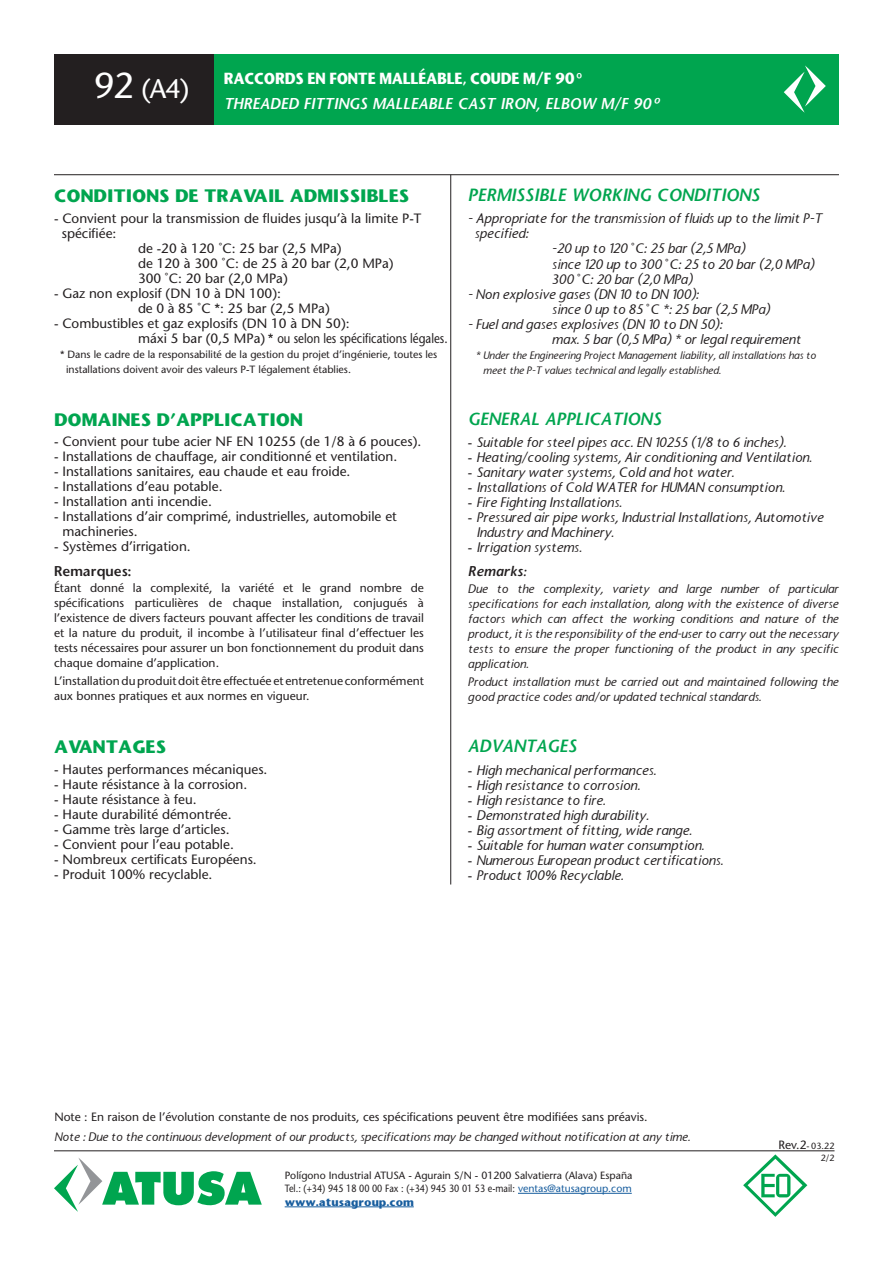
<style>
.page{position:relative;width:893px;height:1263px;background:#fff}
.page>*{position:absolute;margin:0;border:0;box-sizing:border-box;transform-origin:0 0}
.t1{font:500 27px "Stone Sans Std";color:#fff}
.t2{font:700 16.8px "Stone Sans";color:#00a54f}
.t3{font:italic 16.8px "Stone Sans Semi Boold";color:#00a54f}
.t4{font:italic 15px "Stone Sans Semi Boold";color:#fff}
.t5{font:700 15px "Stone Sans";letter-spacing:-.02em;color:#fff;scale:.9 1}
.t6{font:italic 500 13.5px/15px "Stone Sans";color:#231f20}
.t7{font:500 13.5px/15px "Stone Sans Std";color:#231f20}
.t8{font:13.5px "Stone Sans Semi Boold";color:#231f20}
.FT-ATUSA-Nota-Superi{font:italic 13.5px "Stone Sans Semi Boold";color:#231f20}
.t9{font:500 12px/15px "Stone Sans Std";color:#231f20;text-align:justify}
.FT-ATUSA-Nota-Superi-2{font:italic 500 12px/15px "Stone Sans";color:#231f20;text-align:justify}
.t10{font:500 10.5px "Stone Sans Std";color:#231f20}
.t11{font:italic 500 10.5px "Stone Sans";color:#231f20}
.t12{font:500 10.5px "Stone Sans Std";color:#231f20;scale:.86 1}
.t13{font:700 10.5px "Stone Sans";color:#175d9e}
.t14{font:500 9px "Stone Sans Std";color:#231f20}
.s1{font-size:36px}
.s2{font-family:"Stone Sans Std";font-style:normal}
.s3{color:#175d9e}
.s4{font-size:12px}
</style>
<div class="page">
<hr style="left:54px;top:1150px;width:780px;height:1px;background:#231f20">
<svg style="left:54px;top:1158px;width:208px;height:54px"></svg>
<hr style="left:518px;top:1193px;width:114px;height:1px;background:#175d9e">
<hr style="left:285px;top:1206px;width:129px;height:1px;background:#175d9e">
<svg style="left:743px;top:1154px;width:64px;height:63px"></svg>
<div style="left:54px;top:54px;width:227px;height:70px;background:#231f20"></div>
<div style="left:214px;top:54px;width:625px;height:70px;background:#00a54f"></div>
<svg style="left:784px;top:65px;width:42px;height:48px"></svg>
<hr style="left:450px;top:175px;width:1px;height:709px;background:#231f20">
<hr style="left:54px;top:174px;width:785px;height:1px;background:#231f20">
<p class="t1" style="left:94px;top:73px;width:97px"><span class="s1">92</span> (A4)</p>
<p class="t5" style="left:224px;top:68px;width:392px">RACCORDS EN FONTE MALLÉABLE, COUDE M/F 90</p>
<p class="t4" style="left:224px;top:94px;width:429px">THREADED FITTINGS MALLEABLE CAST IRON, ELBOW M/F 90</p>
<p class="t2" style="left:54px;top:184px;width:357px">CONDITIONS DE TRAVAIL ADMISSIBLES</p>
<p class="t3" style="left:468px;top:184px;width:293px">PERMISSIBLE WORKING CONDITIONS</p>
<p class="t7" style="left:54px;top:210px;width:369px">- Convient pour la transmission de fluides jusqu’à la limite P-T</p>
<p class="t7" style="left:62px;top:225px;width:56px">spécifiée:</p>
<p class="t7" style="left:138px;top:240px;width:205px">de -20 à 120 ˚C: 25 bar (2,5 MPa)</p>
<p class="t7" style="left:138px;top:255px;width:257px">de 120 à 300 ˚C: de 25 à 20 bar (2,0 MPa)</p>
<p class="t7" style="left:138px;top:270px;width:151px">300 ˚C: 20 bar (2,0 MPa)</p>
<p class="t7" style="left:54px;top:285px;width:228px">- Gaz non explosif (DN 10 à DN 100):</p>
<p class="t7" style="left:138px;top:300px;width:193px">de 0 à 85 ˚C *: 25 bar (2,5 MPa)</p>
<p class="t7" style="left:54px;top:315px;width:297px">- Combustibles et gaz explosifs (DN 10 à DN 50):</p>
<p class="t7" style="left:138px;top:330px;width:311px">máxi 5 bar (0,5 MPa) * ou selon les spécifications légales.</p>
<p class="t10" style="left:60px;top:348px;width:379px">* Dans le cadre de la responsabilité de la gestion du projet d’ingénierie, toutes les</p>
<p class="t10" style="left:66px;top:363px;width:286px">installations doivent avoir des valeurs P-T légalement établies.</p>
<p class="t6" style="left:468px;top:211px;width:356px">- Appropriate for the transmission of fluids up to the limit P-T</p>
<p class="t6" style="left:474px;top:226px;width:55px">specified:</p>
<p class="t6" style="left:552px;top:241px;width:195px">-20 up to 120 <span class="s2">˚</span>C: 25 bar (2,5 MPa)</p>
<p class="t6" style="left:552px;top:256px;width:264px">since 120 up to 300 <span class="s2">˚</span>C: 25 to 20 bar (2,0 MPa)</p>
<p class="t6" style="left:552px;top:271px;width:142px">300 <span class="s2">˚</span>C: 20 bar (2,0 MPa)</p>
<p class="t6" style="left:468px;top:286px;width:232px">- Non explosive gases (DN 10 to DN 100):</p>
<p class="t6" style="left:552px;top:301px;width:220px">since 0 up to 85 <span class="s2">˚</span>C *: 25 bar (2,5 MPa)</p>
<p class="t6" style="left:468px;top:316px;width:256px">- Fuel and gases explosives (DN 10 to DN 50):</p>
<p class="t6" style="left:552px;top:331px;width:251px">max. 5 bar (0,5 MPa) * or legal requirement</p>
<p class="t11" style="left:476px;top:348px;width:342px">* Under the Engineering Project Management liability, all installations has to</p>
<p class="t11" style="left:483px;top:363px;width:239px">meet the P-T values technical and legally established.</p>
<p class="t2" style="left:54px;top:408px;width:250px">DOMAINES D’APPLICATION</p>
<p class="t7" style="left:54px;top:434px;width:369px">- Convient pour tube acier NF EN 10255 (de 1/8 à 6 pouces).</p>
<p class="t7" style="left:54px;top:449px;width:345px">- Installations de chauffage, air conditionné et ventilation.</p>
<p class="t7" style="left:54px;top:464px;width:298px">- Installations sanitaires, eau chaude et eau froide.</p>
<p class="t7" style="left:54px;top:479px;width:170px">- Installations d’eau potable.</p>
<p class="t7" style="left:54px;top:494px;width:159px">- Installation anti incendie.</p>
<p class="t7" style="left:63px;top:509px;width:336px;text-indent:-9px">- Installations d’air comprimé, industrielles, automobile et machineries.</p>
<p class="t7" style="left:54px;top:539px;width:138px">- Systèmes d’irrigation.</p>
<p class="t8" style="left:54px;top:562px;width:79px">Remarques:</p>
<p class="t9" style="left:54px;top:581px;width:371px">Étant donné la complexité, la variété et le grand nombre de spécifications particulières de chaque installation, conjugués à l’existence de divers facteurs pouvant affecter les conditions de travail et la nature du produit, il incombe à l’utilisateur final d’effectuer les tests nécessaires pour assurer un bon fonctionnement du produit dans chaque domaine d’application.</p>
<p class="t9" style="left:54px;top:674px;width:371px">L’installation du produit doit être effectuée et entretenue conformément aux bonnes pratiques et aux normes en vigueur.</p>
<p class="t2" style="left:54px;top:736px;width:114px">AVANTAGES</p>
<p class="t7" style="left:54px;top:762px;width:215px">- Hautes performances mécaniques.</p>
<p class="t7" style="left:54px;top:777px;width:195px">- Haute résistance à la corrosion.</p>
<p class="t7" style="left:54px;top:792px;width:144px">- Haute résistance à feu.</p>
<p class="t7" style="left:54px;top:807px;width:179px">- Haute durabilité démontrée.</p>
<p class="t7" style="left:54px;top:822px;width:177px">- Gamme très large d’articles.</p>
<p class="t7" style="left:54px;top:837px;width:181px">- Convient pour l’eau potable.</p>
<p class="t7" style="left:54px;top:852px;width:204px">- Nombreux certificats Européens.</p>
<p class="t7" style="left:54px;top:867px;width:160px">- Produit 100% recyclable.</p>
<p class="t3" style="left:468px;top:408px;width:195px">GENERAL APPLICATIONS</p>
<p class="t6" style="left:468px;top:435px;width:320px"><span class="s2">-</span> Suitable for steel pipes acc. EN 10255 (1/8 to 6 inches).</p>
<p class="t6" style="left:468px;top:450px;width:346px"><span class="s2">-</span> Heating/cooling systems, Air conditioning and Ventilation.</p>
<p class="t6" style="left:468px;top:465px;width:268px"><span class="s2">-</span> Sanitary water systems, Cold and hot water.</p>
<p class="t6" style="left:468px;top:480px;width:318px"><span class="s2">-</span> Installations of Cold WATER for HUMAN consumption.</p>
<p class="t6" style="left:468px;top:495px;width:155px"><span class="s2">-</span> Fire Fighting Installations.</p>
<p class="t6" style="left:476px;top:510px;width:348px;text-indent:-9px"><span class="s2">-</span> Pressured air pipe works, Industrial Installations, Automotive<br>Industry and Machinery.</p>
<p class="t6" style="left:468px;top:540px;width:115px"><span class="s2">-</span> Irrigation systems.</p>
<p class="FT-ATUSA-Nota-Superi" style="left:468px;top:562px;width:60px">Remarks:</p>
<p class="FT-ATUSA-Nota-Superi-2" style="left:468px;top:581px;width:372px">Due to the complexity, variety and large number of particular specifications for each installation, along with the existence of diverse factors which can affect the working conditions and nature of the product, it is the responsibility of the end-user to carry out the necessary tests to ensure the proper functioning of the product in any specific application.</p>
<p class="FT-ATUSA-Nota-Superi-2" style="left:468px;top:674px;width:372px">Product installation must be carried out and maintained following the good practice codes and/or updated technical standards.</p>
<p class="t3" style="left:468px;top:736px;width:110px">ADVANTAGES</p>
<p class="t6" style="left:468px;top:763px;width:190px"><span class="s2">-</span> High mechanical performances.</p>
<p class="t6" style="left:468px;top:778px;width:174px"><span class="s2">-</span> High resistance to corrosion.</p>
<p class="t6" style="left:468px;top:793px;width:139px"><span class="s2">-</span> High resistance to fire.</p>
<p class="t6" style="left:468px;top:808px;width:183px"><span class="s2">-</span> Demonstrated high durability.</p>
<p class="t6" style="left:468px;top:823px;width:226px"><span class="s2">-</span> Big assortment of fitting, wide range.</p>
<p class="t6" style="left:468px;top:838px;width:238px"><span class="s2">-</span> Suitable for human water consumption.</p>
<p class="t6" style="left:468px;top:853px;width:257px"><span class="s2">-</span> Numerous European product certifications.</p>
<p class="t6" style="left:468px;top:868px;width:157px"><span class="s2">-</span> Product 100% Recyclable.</p>
<p class="t9" style="left:54px;top:1110px;width:595px">Note : En raison de l’évolution constante de nos produits, ces spécifications peuvent être modifiées sans préavis.</p>
<p class="FT-ATUSA-Nota-Superi-2" style="left:54px;top:1129px;width:637px">Note : Due to the continuous development of our products, specifications may be changed without notification at any time.</p>
<p class="t10" style="left:285px;top:1169px;width:349px">Polígono Industrial ATUSA - Agurain S/N - 01200 Salvatierra (Alava) España</p>
<p class="t12" style="left:285px;top:1182px;width:405px">Tel.: (+34) 945 18 00 00 Fax : (+34) 945 30 01 53 e-mail: <span class="s3">ventas@atusagroup.com</span></p>
<p class="t13" style="left:285px;top:1195px;width:131px">www.atusagroup.com</p>
<p class="t14" style="left:778px;top:1140px;width:58px"><span class="s4">Rev.2</span>- 03.22</p>
<p class="t14" style="left:821px;top:1153px;width:15px">2/2</p>
</div>
